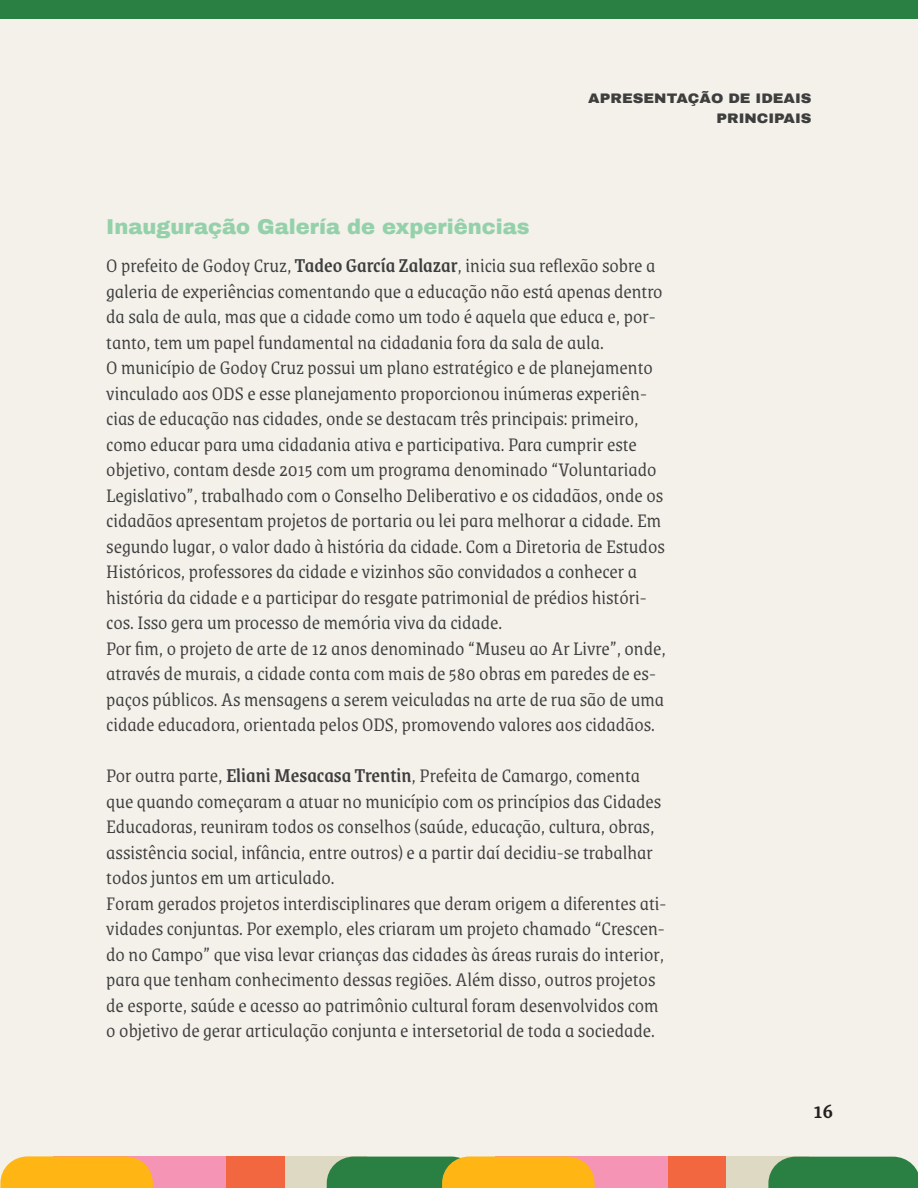
<style>
.page{position:relative;width:918px;height:1188px;background:#fff}
.page>*{position:absolute;margin:0;border:0;box-sizing:border-box;transform-origin:0 0}
.t1{font:500 24px "Grenze";color:#231f20}
.t2{font:300 21px/25.5px "Grenze";color:#3e3e3f}
.t3{font:900 21px "Archivo";color:#94d1ab}
.t4{font:900 13.5px/19.5px "Archivo";color:#3e3e3f;text-align:right;scale:1.1 1}
.s1{font-weight:500}
</style>
<div class="page">
<div style="left:0;top:0;width:918px;height:1187px;background:#f3f1e9"></div>
<div style="left:110px;top:1157px;width:257px;height:31px;background:#ded9c2"></div>
<div style="left:112px;top:1157px;width:172px;height:31px;background:#f26640"></div>
<div style="left:53px;top:1157px;width:172px;height:31px;background:#f594b5"></div>
<svg style="left:1px;top:1156px;width:152px;height:32px;background:#feb521"></svg>
<div style="left:552px;top:1157px;width:257px;height:31px;background:#ded9c2"></div>
<div style="left:768px;top:1157px;width:150px;height:31px;background:#298042"></div>
<div style="left:554px;top:1157px;width:172px;height:31px;background:#f26640"></div>
<div style="left:495px;top:1157px;width:172px;height:31px;background:#f594b5"></div>
<svg style="left:327px;top:1156px;width:268px;height:32px;background:#a39f30"></svg>
<div style="left:0;top:0;width:918px;height:18px;background:#298042"></div>
<p class="t4" style="left:588px;top:89px;width:205px">APRESENTAÇÃO DE IDEAIS<br>PRINCIPAIS</p>
<p class="t3" style="left:106px;top:214px;width:425px">Inauguração Galería de experiências</p>
<p class="t2" style="left:106px;top:251px;width:558px">O prefeito de Godoy Cruz, <span class="s1">Tadeo García Zalazar</span>, inicia sua reflexão sobre a galeria de experiências comentando que a educação não está apenas dentro da sala de aula, mas que a cidade como um todo é aquela que educa e, por&shy;tanto, tem um papel fundamental na cidadania fora da sala de aula.</p>
<p class="t2" style="left:106px;top:353px;width:560px">O município de Godoy Cruz possui um plano estratégico e de planejamento vinculado aos ODS e esse planejamento proporcionou inúmeras experiên&shy;cias de educação nas cidades, onde se destacam três principais: primeiro, como educar para uma cidadania ativa e participativa. Para cumprir este objetivo, contam desde 2015 com um programa denominado “Voluntariado Legislativo”, trabalhado com o Conselho Deliberativo e os cidadãos, onde os cidadãos apresentam projetos de portaria ou lei para melhorar a cidade. Em segundo lugar, o valor dado à história da cidade. Com a Diretoria de Estudos Históricos, professores da cidade e vizinhos são convidados a conhecer a história da cidade e a participar do resgate patrimonial de prédios históri&shy;cos. Isso gera um processo de memória viva da cidade.</p>
<p class="t2" style="left:106px;top:634px;width:561px">Por fim, o projeto de arte de 12 anos denominado “Museu ao Ar Livre”, onde, através de murais, a cidade conta com mais de 580 obras em paredes de es&shy;paços públicos. As mensagens a serem veiculadas na arte de rua são de uma cidade educadora, orientada pelos ODS, promovendo valores aos cidadãos.</p>
<p class="t2" style="left:106px;top:761px;width:556px">Por outra parte, <span class="s1">Eliani Mesacasa Trentin</span>, Prefeita de Camargo, comenta que quando começaram a atuar no município com os princípios das Cidades Educadoras, reuniram todos os conselhos (saúde, educação, cultura, obras, assistência social, infância, entre outros) e a partir daí decidiu-se trabalhar todos juntos em um articulado.</p>
<p class="t2" style="left:106px;top:889px;width:562px">Foram gerados projetos interdisciplinares que deram origem a diferentes ati&shy;vidades conjuntas. Por exemplo, eles criaram um projeto chamado “Crescen&shy;do no Campo” que visa levar crianças das cidades às áreas rurais do interior, para que tenham conhecimento dessas regiões. Além disso, outros projetos de esporte, saúde e acesso ao patrimônio cultural foram desenvolvidos com o objetivo de gerar articulação conjunta e intersetorial de toda a sociedade.</p>
<p class="t1" style="left:813px;top:1093px;width:21px">16</p>
</div>
